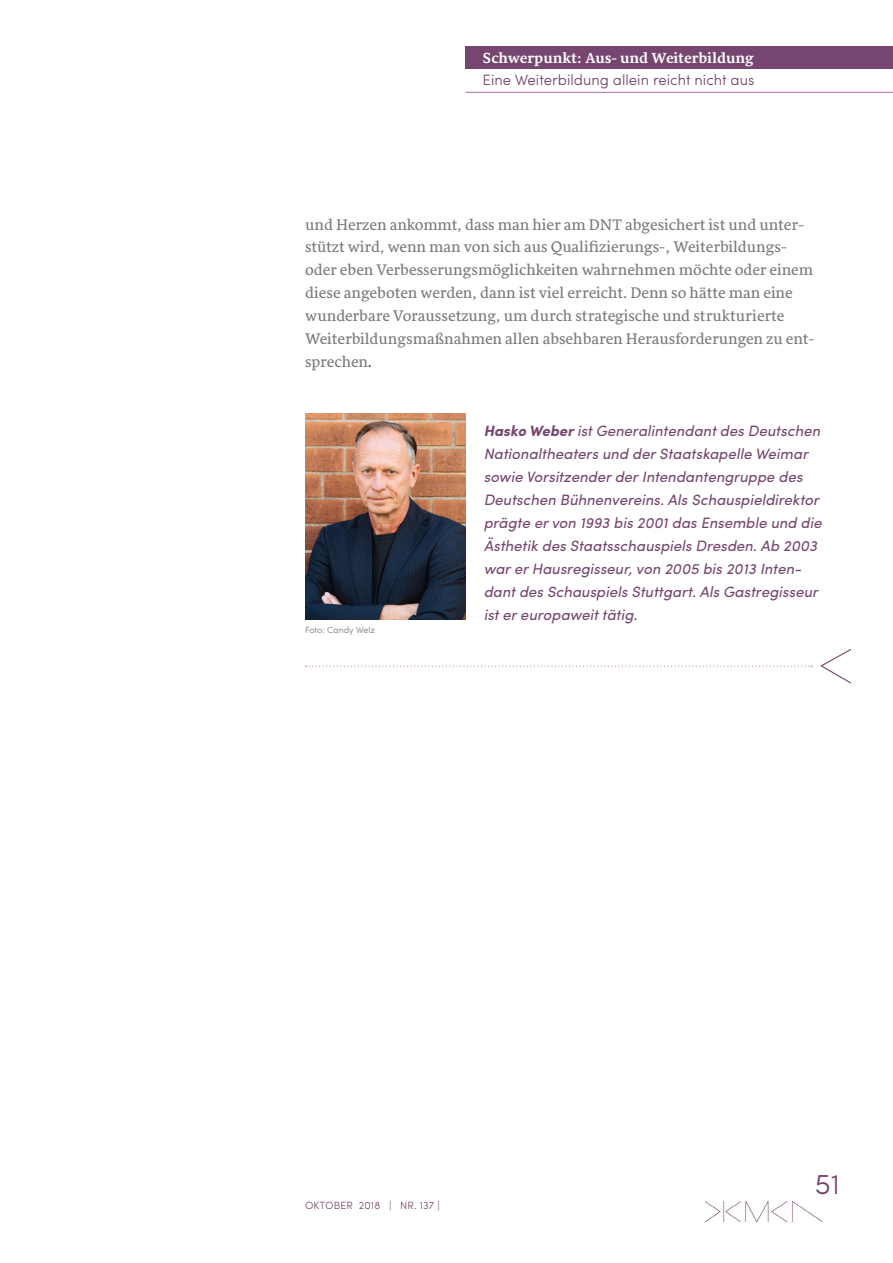
<style>
.page{position:relative;width:893px;height:1263px;background:#fff}
.page>*{position:absolute;margin:0;border:0;box-sizing:border-box;transform-origin:0 0}
.t1{font:300 28.5px "Sofia Pro";color:#774670}
.t2{font:15.75px/23px "Sirba";color:#7b7b80}
.t3{font:italic 15px/23px "Sofia Pro";color:#774670}
.t4{font:300 15px "Sofia Pro";color:#774670}
.t5{font:700 15px "Sirba";color:#fff}
.t6{font:300 10.5px "Sofia Pro";letter-spacing:.01em;color:#774670}
.t7{font:300 9px "Sofia Pro";color:#7b7b80}
.s1{color:#4d4e53}
.s2{font-weight:700}
</style>
<div class="page">
<img style="left:705px;top:1201px;width:116px;height:20px">
<img style="left:305px;top:413px;width:161px;height:207px">
<svg style="left:820px;top:649px;width:31px;height:35px"></svg>
<svg style="left:306px;top:666px;width:506px;height:1px"></svg>
<div style="left:466px;top:46px;width:427px;height:23px;background:#774670"></div>
<hr style="left:466px;top:92px;width:427px;height:1px;background:#b87baf">
<p class="t5" style="left:483px;top:46px;width:273px">Schwerpunkt: Aus- und Weiterbildung</p>
<p class="t4" style="left:483px;top:69px;width:273px">Eine Weiterbildung allein reicht nicht aus</p>
<p class="t2" style="left:305px;top:212px;width:511px">und Herzen ankommt, dass man hier am DNT abgesichert ist und unter&shy;stützt wird, wenn man von sich aus Qualifizierungs-, Weiterbildungs&shy;oder eben Verbesserungsmöglichkeiten wahrnehmen möchte oder einem diese angeboten werden, dann ist viel erreicht. Denn so hätte man eine wunderbare Voraussetzung, um durch strategische und strukturierte Weiterbildungsmaßnahmen allen absehbaren Herausforderungen zu ent&shy;sprechen<span class="s1">.</span></p>
<p class="t7" style="left:305px;top:623px;width:71px">Foto: Candy Welz</p>
<p class="t3" style="left:484px;top:418px;width:340px"><span class="s2">Hasko Weber</span> ist Generalintendant des Deutschen Nationaltheaters und der Staatskapelle Weimar sowie Vorsitzender der Intendantengruppe des Deutschen Bühnenvereins. Als Schauspieldirektor prägte er von 1993 bis 2001 das Ensemble und die Ästhetik des Staatsschauspiels Dresden. Ab 2003 war er Hausregisseur, von 2005 bis 2013 Inten&shy;dant des Schauspiels Stuttgart. Als Gastregisseur ist er europaweit tätig.</p>
<p class="t6" style="left:305px;top:1197px;width:136px">OKTOBER 2018 | NR. 137 |</p>
<h1 class="t1" style="left:815px;top:1163px;width:27px">51</h1>
</div>
